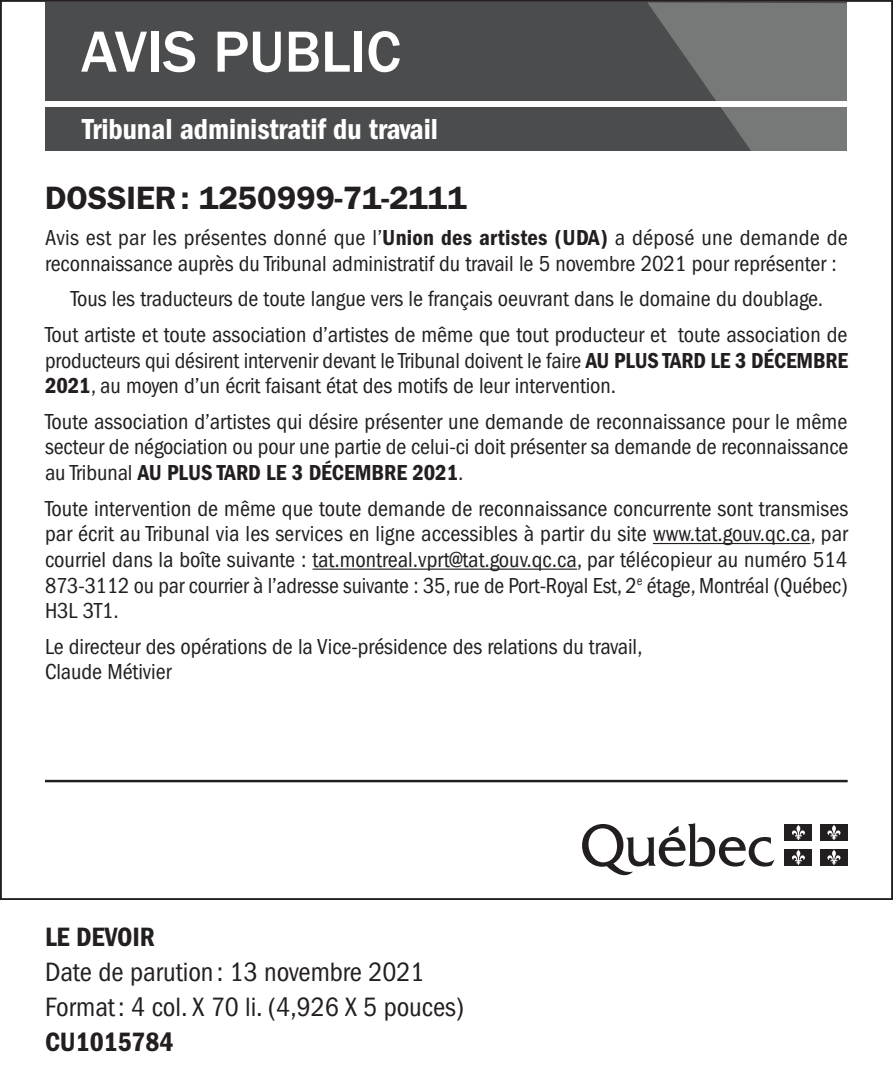
<style>
.page{position:relative;width:893px;height:1080px;background:#fff}
.page>*{position:absolute;margin:0;border:0;box-sizing:border-box;transform-origin:0 0}
.t1{font:500 60px "ITC Franklin Gothic Std";letter-spacing:-.005em;color:#fff}
.t2{font:600 32.5px "ITC Franklin Gothic Std";letter-spacing:-.005em;color:#231f20}
.t3{font:30px "ITC Franklin Gothic Std Dm Cd";letter-spacing:-.005em;color:#fff}
.t4{font:condensed 27.5px/35px "ITC Franklin Gothic Std";letter-spacing:-.005em;color:#231f20}
.t5{font:27.5px "ITC Franklin Gothic Std Dm Cd";letter-spacing:-.005em;color:#231f20}
.t6{font:condensed 22.5px/25.5px "ITC Franklin Gothic Std";color:#231f20}
.t7{font:22.5px "ITC Franklin Gothic Std Dm Cd";letter-spacing:-.005em;color:#231f20}
.s1{font-family:"ITC Franklin Gothic Std Dm Cd";font-stretch:normal}
.s2{font-family:"ITC Franklin Gothic Std";font-stretch:condensed}
</style>
<div class="page">
<div style="left:45px;top:2px;width:802px;height:98px;background:#4b4c4d"></div>
<div style="left:45px;top:107px;width:802px;height:43px;background:#4b4c4d"></div>
<svg style="left:647px;top:2px;width:200px;height:149px"></svg>
<hr style="left:653px;top:543px;width:157px;height:1px;background:#231f20">
<hr style="left:313px;top:569px;width:264px;height:1px;background:#231f20">
<svg style="left:582px;top:823px;width:192px;height:53px"></svg>
<div style="left:784px;top:824px;width:28px;height:17px;background:#231f20"></div>
<svg style="left:791px;top:825px;width:14px;height:15px"></svg>
<div style="left:784px;top:849px;width:28px;height:17px;background:#231f20"></div>
<svg style="left:791px;top:850px;width:14px;height:15px"></svg>
<div style="left:820px;top:824px;width:28px;height:17px;background:#231f20"></div>
<svg style="left:827px;top:825px;width:14px;height:15px"></svg>
<div style="left:820px;top:849px;width:28px;height:17px;background:#231f20"></div>
<svg style="left:827px;top:850px;width:14px;height:15px"></svg>
<hr style="left:45px;top:780px;width:803px;height:2px;background:#231f20">
<h1 class="t1" style="left:81px;top:18px;width:321px">AVIS PUBLIC</h1>
<h3 class="t3" style="left:82px;top:112px;width:357px">Tribunal administratif du travail</h3>
<h2 class="t2" style="left:45px;top:179px;width:423px">DOSSIER: 1250999-71-2111</h2>
<p class="t6" style="left:45px;top:225px;width:804px">Avis est par les présentes donné que l’<span class="s1">Union des artistes (UDA)</span> a déposé une demande de reconnaissance auprès du Tribunal administratif du travail le 5 novembre 2021 pour représenter :</p>
<p class="t6" style="left:45px;top:281px;width:804px;line-height:35.8px;text-align:center">Tous les traducteurs de toute langue vers le français oeuvrant dans le domaine du doublage.<br>Tout artiste et toute association d’artistes de même que tout producteur et toute association de</p>
<p class="t6" style="left:45px;top:348px;width:805px">producteurs qui désirent intervenir devant le Tribunal doivent le faire <span class="s1">AU PLUS TARD LE 3 DÉCEMBRE<br>2021</span>, au moyen d’un écrit faisant état des motifs de leur intervention.</p>
<p class="t6" style="left:45px;top:409px;width:805px">Toute association d’artistes qui désire présenter une demande de reconnaissance pour le même secteur de négociation ou pour une partie de celui-ci doit présenter sa demande de reconnaissance</p>
<p class="t7" style="left:45px;top:460px;width:420px"><span class="s2">au Tribunal</span> AU PLUS TARD LE 3 DÉCEMBRE 2021<span class="s2">.</span></p>
<p class="t6" style="left:45px;top:496px;width:805px;text-align:justify">Toute intervention de même que toute demande de reconnaissance concurrente sont transmises par écrit au Tribunal via les services en ligne accessibles à partir du site www.tat.gouv.qc.ca, par courriel dans la boîte suivante : tat.montreal.vprt@tat.gouv.qc.ca, par télécopieur au numéro 514<br>873-3112 ou par courrier à l’adresse suivante : 35, rue de Port-Royal Est, 2<sup>e</sup> étage, Montréal (Québec)<br>H3L 3T1.</p>
<p class="t6" style="left:45px;top:634px;width:599px">Le directeur des opérations de la Vice-présidence des relations du travail,<br>Claude Métivier</p>
<p class="t5" style="left:45px;top:921px;width:111px">LE DEVOIR</p>
<p class="t4" style="left:45px;top:955px;width:421px">Date de parution : 13 novembre 2021<br>Format: 4 col. X 70 li. (4,926 X 5 pouces)</p>
<p class="t5" style="left:45px;top:1026px;width:130px">CU1015784</p>
</div>
